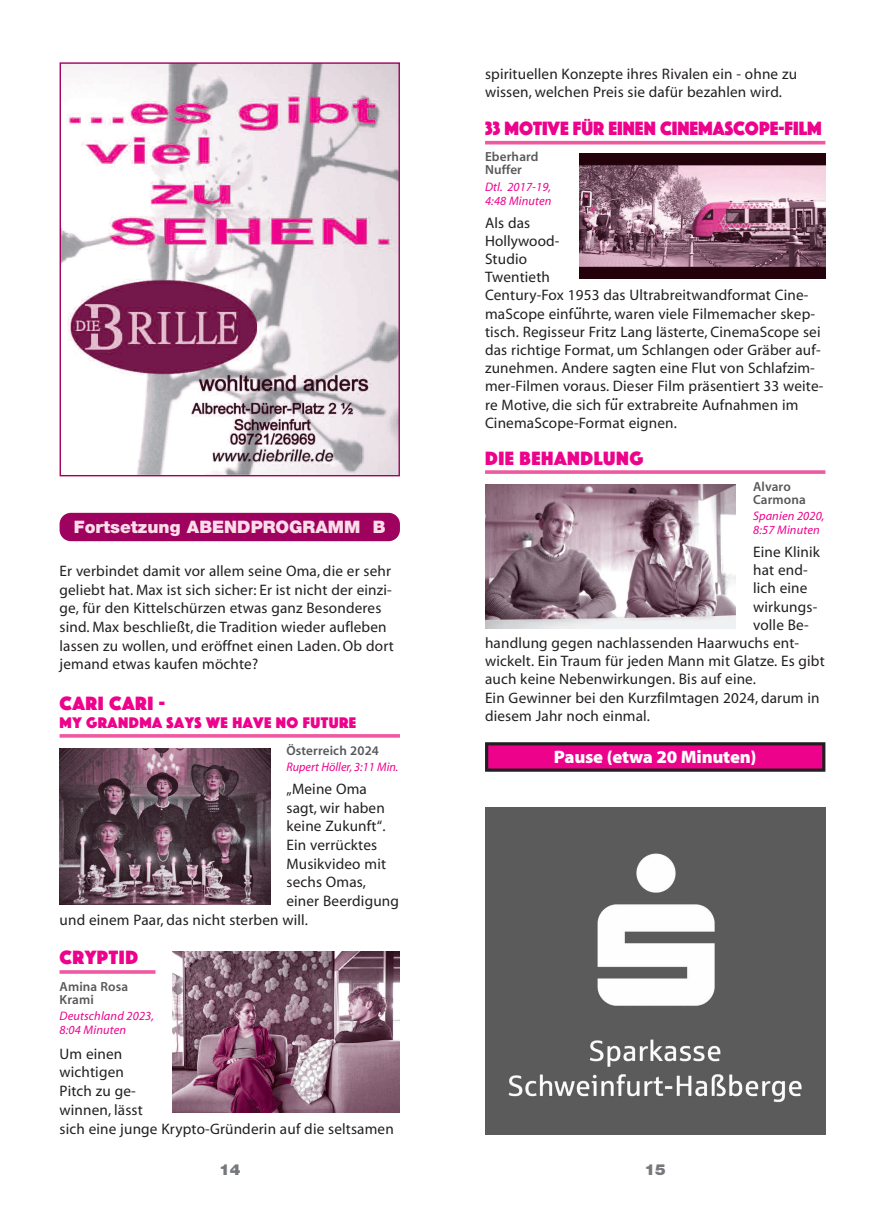
<style>
.page{position:relative;width:885px;height:1225px;background:#fff}
.page>*{position:absolute;margin:0;border:0;box-sizing:border-box;transform-origin:0 0}
.t1{font:20px "Phosphate Solid";color:#ed028c;scale:.95 1}
.t2{font:20px "Phosphate Solid";letter-spacing:.03em;color:#ed028c}
.t3{font:18px "Myriad MM.830.wt.300.wd";letter-spacing:-.01em;color:#fff}
.t4{font:900 17.2px "Helvetica Neue";color:#fbdde9}
.t5{font:16px "Phosphate Solid";letter-spacing:.03em;color:#ed028c}
.t6{font:15.2px/18.2px "Myriad MM.400.wt.600.wd";letter-spacing:.01em;color:#231f20}
.t7{font:900 15.2px "Helvetica Neue";color:#76787b;scale:1.05 1}
.t8{font:13.2px/13px "Myriad MM.565.wt.600.wd";letter-spacing:.01em;color:#57585a}
.t9{font:12.4px/14px "Myriad MM It.400.wt.600.wd";letter-spacing:.01em;color:#ed028c}
.s1{font-family:"Menlo";font-weight:700;font-style:italic}
</style>
<div class="page">
<hr style="left:485px;top:141px;width:340px;height:3px;background:#ef59a1">
<svg style="left:485px;top:470px;width:340px;height:4px"></svg>
<hr style="left:60px;top:734px;width:340px;height:3px;background:#ef59a1">
<hr style="left:60px;top:970px;width:95px;height:3px;background:#ef59a1">
<div style="left:60px;top:513px;width:340px;height:28px;background:#9e015e;border-radius:11px"></div>
<div style="left:486px;top:744px;width:337px;height:26px;background:#ed028c"></div>
<div style="left:485px;top:742px;width:340px;height:29px;border:3px solid #231f20"></div>
<img style="left:60px;top:748px;width:210px;height:156px">
<img style="left:172px;top:951px;width:228px;height:161px">
<img style="left:579px;top:153px;width:245px;height:126px">
<img style="left:62px;top:64px;width:336px;height:410px">
<div style="left:60px;top:62px;width:340px;height:414px;border:1px solid #9e015e"></div>
<img style="left:485px;top:484px;width:250px;height:144px">
<img style="left:485px;top:807px;width:340px;height:327px">
<p class="t6" style="left:485px;top:66px;width:313px">spirituellen Konzepte ihres Rivalen ein - ohne zu wissen, welchen Preis sie dafür bezahlen wird.</p>
<h1 class="t1" style="left:485px;top:114px;width:356px">33 MOTIVE FÜR EINEN CINEMASCOPE-FILM</h1>
<p class="t8" style="left:485px;top:152px;width:55px">Eberhard<br>Nuffer</p>
<p class="t9" style="left:485px;top:181px;width:68px">Dtl. 2017-19,<br>4:48 Minuten</p>
<p class="t6" style="left:485px;top:215px;width:340px">Als das<br>Hollywood-<br>Studio<br>Twentieth<br>Century-Fox 1953 das Ultrabreitwandformat Cine&shy;maScope einf<span class="s1">̈</span>uhrte, waren viele Filmemacher skep&shy;tisch. Regisseur Fritz Lang lästerte, CinemaScope sei das richtige Format, um Schlangen oder Gräber auf&shy;zunehmen. Andere sagten eine Flut von Schlafzim&shy;mer-Filmen voraus. Dieser Film präsentiert 33 weite&shy;re Motive, die sich f<span class="s1">̈</span>ur extrabreite Aufnahmen im CinemaScope-Format eignen.</p>
<h1 class="t2" style="left:485px;top:443px;width:160px">DIE BEHANDLUNG</h1>
<p class="t8" style="left:753px;top:481px;width:54px">Alvaro<br>Carmona</p>
<p class="t9" style="left:753px;top:510px;width:73px">Spanien 2020,<br>8:57 Minuten</p>
<p class="t6" style="left:753px;top:544px;width:68px">Eine Klinik</p>
<p class="t6" style="left:753px;top:562px;width:56px">hat end-</p>
<p class="t6" style="left:753px;top:580px;width:56px">lich eine</p>
<p class="t6" style="left:753px;top:598px;width:66px">wirkungs-</p>
<p class="t6" style="left:753px;top:617px;width:57px">volle Be-</p>
<p class="t6" style="left:485px;top:635px;width:316px">handlung gegen nachlassenden Haarwuchs ent-</p>
<p class="t6" style="left:485px;top:653px;width:341px">wickelt. Ein Traum für jeden Mann mit Glatze. Es gibt</p>
<p class="t6" style="left:485px;top:671px;width:272px">auch keine Nebenwirkungen. Bis auf eine.</p>
<p class="t6" style="left:485px;top:689px;width:336px">Ein Gewinner bei den Kurzfilmtagen 2024, darum in</p>
<p class="t6" style="left:485px;top:708px;width:166px">diesem Jahr noch einmal.</p>
<p class="t4" style="left:74px;top:521px;width:313px">Fortsetzung ABENDPROGRAMM B</p>
<p class="t6" style="left:60px;top:563px;width:336px">Er verbindet damit vor allem seine Oma, die er sehr geliebt hat. Max ist sich sicher: Er ist nicht der einzi&shy;ge, für den Kittelschürzen etwas ganz Besonderes sind. Max beschließt, die Tradition wieder aufleben lassen zu wollen, und eröffnet einen Laden. Ob dort jemand etwas kaufen möchte?</p>
<h1 class="t2" style="left:60px;top:689px;width:107px">CARI CARI -</h1>
<p class="t5" style="left:60px;top:711px;width:298px">MY GRANDMA SAYS WE HAVE NO FUTURE</p>
<p class="t8" style="left:286px;top:745px;width:94px">Österreich 2024</p>
<p class="t9" style="left:286px;top:761px;width:113px">Rupert Höller, 3:11 Min.</p>
<p class="t6" style="left:286px;top:781px;width:82px">„Meine Oma</p>
<p class="t6" style="left:286px;top:800px;width:100px">sagt, wir haben</p>
<p class="t6" style="left:286px;top:818px;width:100px">keine Zukunft“.</p>
<p class="t6" style="left:286px;top:837px;width:92px">Ein verrücktes</p>
<p class="t6" style="left:286px;top:856px;width:101px">Musikvideo mit</p>
<p class="t6" style="left:286px;top:874px;width:81px">sechs Omas,</p>
<p class="t6" style="left:286px;top:893px;width:114px">einer Beerdigung</p>
<p class="t6" style="left:60px;top:911px;width:250px">und einem Paar, das nicht sterben will.</p>
<h1 class="t2" style="left:60px;top:943px;width:80px">CRYPTID</h1>
<p class="t8" style="left:60px;top:981px;width:70px">Amina Rosa<br>Krami</p>
<p class="t9" style="left:60px;top:1010px;width:96px">Deutschland 2023,<br>8:04 Minuten</p>
<p class="t6" style="left:60px;top:1045px;width:336px;line-height:18.8px">Um einen<br>wichtigen<br>Pitch zu ge-<br>winnen, lässt<br>sich eine junge Krypto-Gründerin auf die seltsamen</p>
<p class="t7" style="left:219px;top:1164px;width:22px">14</p>
<p class="t7" style="left:644px;top:1164px;width:22px">15</p>
<p class="t3" style="left:554px;top:750px;width:204px">Pause (etwa 20 Minuten)</p>
</div>
